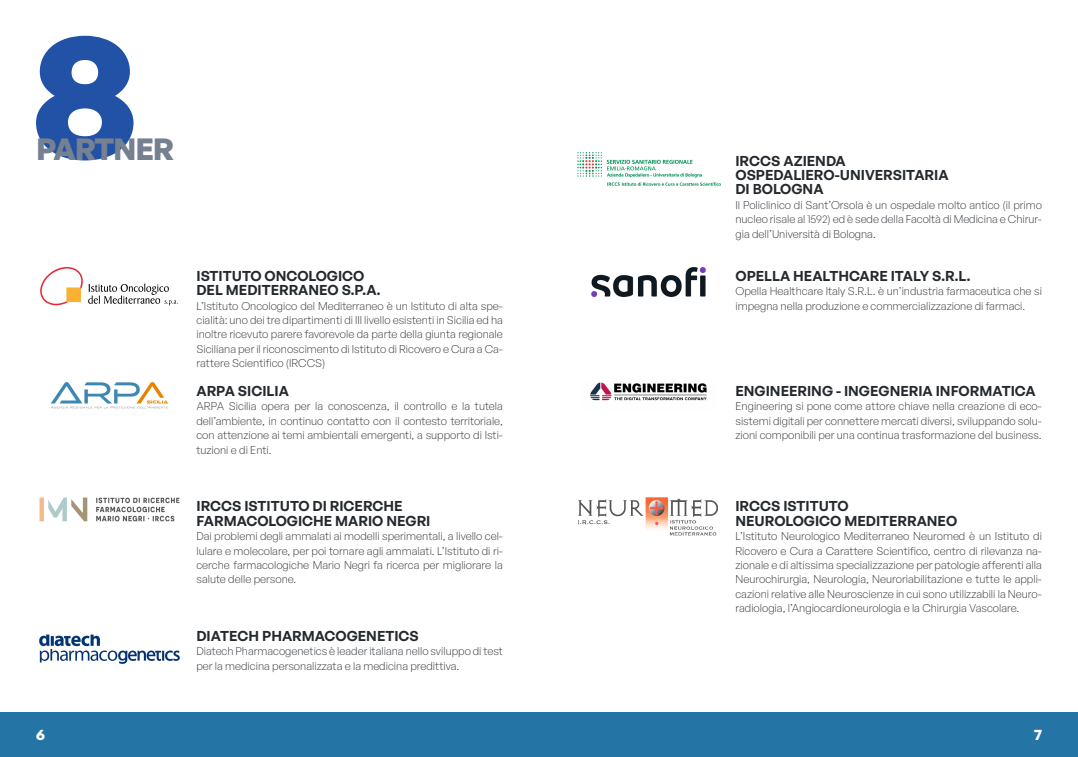
<style>
.page{position:relative;width:1078px;height:757px;background:#fff}
.page>*{position:absolute;margin:0;border:0;box-sizing:border-box;transform-origin:0 0}
.Titolo{font:700 30px "General Sans";letter-spacing:-.04em;color:#758091}
.t1{font:700 15px "General Sans";color:#fff}
.Evidenziati{font:600 14px/14.4px "General Sans";color:#24292e}
.t2{font:300 11px/14.4px "General Sans";color:#24292e;text-align:justify}
</style>
<div class="page">
<div style="left:0;top:713px;width:1077px;height:44px;background:#2475a6"></div>
<svg style="left:36px;top:36px;width:97px;height:124px"></svg>
<img style="left:591px;top:267px;width:115px;height:30px">
<img style="left:50px;top:382px;width:118px;height:27px">
<img style="left:590px;top:382px;width:117px;height:19px">
<img style="left:577px;top:152px;width:144px;height:34px">
<img style="left:39px;top:634px;width:141px;height:30px">
<img style="left:40px;top:267px;width:138px;height:39px">
<img style="left:578px;top:497px;width:140px;height:39px">
<img style="left:39px;top:497px;width:141px;height:25px">
<p class="Titolo" style="left:36px;top:130px;width:139px">PARTNER</p>
<p class="Evidenziati" style="left:735px;top:153px;width:215px">IRCCS AZIENDA<br>OSPEDALIERO-UNIVERSITARIA<br>DI BOLOGNA</p>
<p class="Evidenziati" style="left:196px;top:268px;width:185px">ISTITUTO ONCOLOGICO<br>DEL MEDITERRANEO S.P.A.</p>
<p class="t2" style="left:196px;top:298px;width:308px">L’Istituto Oncologico del Mediterraneo è un Istituto di alta spe&shy;cialità: uno dei tre dipartimenti di III livello esistenti in Sicilia ed ha inoltre ricevuto parere favorevole da parte della giunta regionale Siciliana per il riconoscimento di Istituto di Ricovero e Cura a Ca&shy;rattere Scientifico (IRCCS)</p>
<p class="Evidenziati" style="left:196px;top:383px;width:94px">ARPA SICILIA</p>
<p class="t2" style="left:735px;top:197px;width:308px">Il Policlinico di Sant’Orsola è un ospedale molto antico (il primo nucleo risale al 1592) ed è sede della Facoltà di Medicina e Chirur&shy;gia dell’Università di Bologna.</p>
<p class="Evidenziati" style="left:735px;top:268px;width:236px">OPELLA HEALTHCARE ITALY S.R.L.</p>
<p class="t2" style="left:735px;top:284px;width:308px">Opella Healthcare Italy S.R.L. è un’industria farmaceutica che si impegna nella produzione e commercializzazione di farmaci.</p>
<p class="Evidenziati" style="left:735px;top:383px;width:301px">ENGINEERING - INGEGNERIA INFORMATICA</p>
<p class="t2" style="left:196px;top:399px;width:308px">ARPA Sicilia opera per la conoscenza, il controllo e la tutela dell’ambiente, in continuo contatto con il contesto territoriale, con attenzione ai temi ambientali emergenti, a supporto di Isti&shy;tuzioni e di Enti.</p>
<p class="t2" style="left:735px;top:399px;width:308px">Engineering si pone come attore chiave nella creazione di eco&shy;sistemi digitali per connettere mercati diversi, sviluppando solu&shy;zioni componibili per una continua trasformazione del business.</p>
<p class="Evidenziati" style="left:196px;top:499px;width:235px">IRCCS ISTITUTO DI RICERCHE<br>FARMACOLOGICHE MARIO NEGRI</p>
<p class="Evidenziati" style="left:735px;top:499px;width:223px">IRCCS ISTITUTO<br>NEUROLOGICO MEDITERRANEO</p>
<p class="t2" style="left:196px;top:529px;width:308px">Dai problemi degli ammalati ai modelli sperimentali, a livello cel&shy;lulare e molecolare, per poi tornare agli ammalati. L’Istituto di ri&shy;cerche farmacologiche Mario Negri fa ricerca per migliorare la salute delle persone.</p>
<p class="t2" style="left:735px;top:529px;width:308px">L’Istituto Neurologico Mediterraneo Neuromed è un Istituto di Ricovero e Cura a Carattere Scientifico, centro di rilevanza na&shy;zionale e di altissima specializzazione per patologie afferenti alla Neurochirurgia, Neurologia, Neuroriabilitazione e tutte le appli&shy;cazioni relative alle Neuroscienze in cui sono utilizzabili la Neuro&shy;radiologia, l’Angiocardioneurologia e la Chirurgia Vascolare.</p>
<p class="Evidenziati" style="left:196px;top:628px;width:224px">DIATECH PHARMACOGENETICS</p>
<p class="t2" style="left:196px;top:644px;width:308px">Diatech Pharmacogenetics è leader italiana nello sviluppo di test per la medicina personalizzata e la medicina predittiva.</p>
<h2 class="t1" style="left:36px;top:725px;width:10px">6</h2>
<h2 class="t1" style="left:1033px;top:725px;width:9px">7</h2>
</div>
